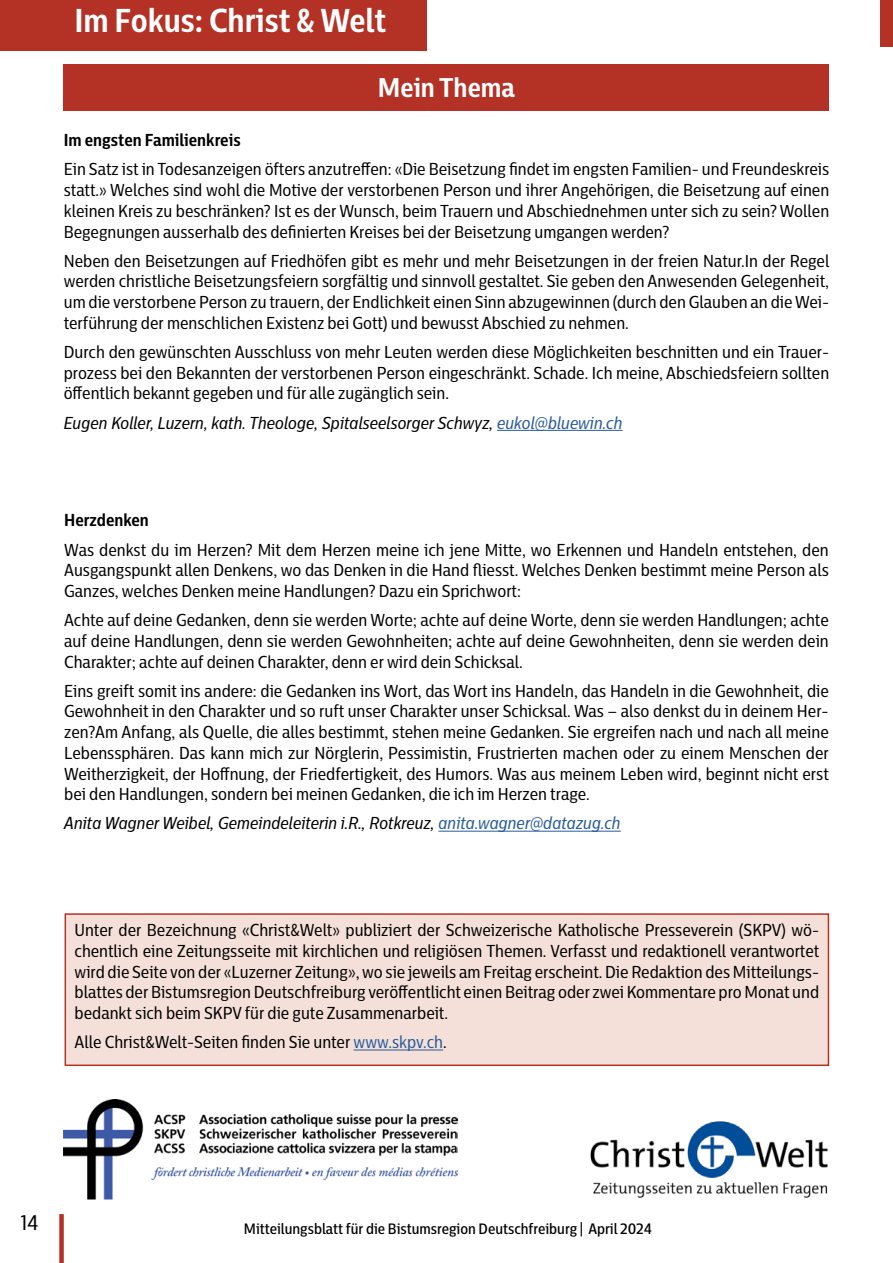
<style>
.page{position:relative;width:893px;height:1263px;background:#fff}
.page>*{position:absolute;margin:0;border:0;box-sizing:border-box;transform-origin:0 0}
.t1{font:700 33px "Centrale Sans Cnd";color:#fff}
.t2{font:700 27px "Centrale Sans Cnd";color:#fff}
.t3{font:21px "Centrale Sans Cnd";color:#000}
.t4{font:17.25px/20.7px "Centrale Sans Cnd";color:#000;text-align:justify}
.t5{font:italic 17.25px "Centrale Sans Cnd";color:#000}
.t6{font:700 17.25px "Centrale Sans Cnd";color:#000}
.t7{font:500 15px "Centrale Sans Cnd";color:#000}
.s1{color:#275b9b}
</style>
<div class="page">
<div style="left:880px;top:0;width:13px;height:47px;background:#b43125"></div>
<div style="left:59px;top:1214px;width:5px;height:49px;background:#b43125"></div>
<div style="left:0;top:0;width:427px;height:51px;background:#b43125"></div>
<img style="left:64px;top:1100px;width:393px;height:99px">
<img style="left:590px;top:1121px;width:238px;height:77px">
<div style="left:65px;top:914px;width:763px;height:151px;background:#f4e0d8"></div>
<hr style="left:354px;top:1049px;width:89px;height:1px;background:#275b9b">
<div style="left:65px;top:913px;width:764px;height:153px;border:2px solid #b43125"></div>
<div style="left:64px;top:64px;width:765px;height:47px;background:#b43125"></div>
<hr style="left:497px;top:430px;width:126px;height:1px;background:#275b9b">
<hr style="left:438px;top:831px;width:183px;height:1px;background:#275b9b">
<h1 class="t1" style="left:74px;top:-1px;width:313px">Im Fokus: Christ &amp; Welt</h1>
<h2 class="t2" style="left:378px;top:70px;width:139px">Mein Thema</h2>
<p class="t6" style="left:64px;top:129px;width:178px">Im engsten Familienkreis</p>
<p class="t4" style="left:64px;top:159px;width:767px">Ein Satz ist in Todesanzeigen öfters anzutreffen: «Die Beisetzung findet im engsten Familien- und Freundeskreis statt.» Welches sind wohl die Motive der verstorbenen Person und ihrer Angehörigen, die Beisetzung auf einen kleinen Kreis zu beschränken? Ist es der Wunsch, beim Trauern und Abschiednehmen unter sich zu sein? Wollen Begegnungen ausserhalb des definierten Kreises bei der Beisetzung umgangen werden?</p>
<p class="t4" style="left:64px;top:250px;width:767px">Neben den Beisetzungen auf Friedhöfen gibt es mehr und mehr Beisetzungen in der freien Natur.In der Regel werden christliche Beisetzungsfeiern sorgfältig und sinnvoll gestaltet. Sie geben den Anwesenden Gelegenheit, um die verstorbene Person zu trauern, der Endlichkeit einen Sinn abzugewinnen (durch den Glauben an die Wei&shy;terführung der menschlichen Existenz bei Gott) und bewusst Abschied zu nehmen.</p>
<p class="t4" style="left:64px;top:341px;width:767px">Durch den gewünschten Ausschluss von mehr Leuten werden diese Möglichkeiten beschnitten und ein Trauer&shy;prozess bei den Bekannten der verstorbenen Person eingeschränkt. Schade. Ich meine, Abschiedsfeiern sollten öffentlich bekannt gegeben und für alle zugänglich sein.</p>
<p class="t5" style="left:64px;top:412px;width:560px">Eugen Koller, Luzern, kath. Theologe, Spitalseelsorger Schwyz, <span class="s1">eukol@bluewin.ch</span></p>
<p class="t6" style="left:64px;top:509px;width:86px">Herzdenken</p>
<p class="t4" style="left:64px;top:539px;width:766px">Was denkst du im Herzen? Mit dem Herzen meine ich jene Mitte, wo Erkennen und Handeln entstehen, den Ausgangspunkt allen Denkens, wo das Denken in die Hand fliesst. Welches Denken bestimmt meine Person als Ganzes, welches Denken meine Handlungen? Dazu ein Sprichwort:</p>
<p class="t4" style="left:64px;top:609px;width:766px">Achte auf deine Gedanken, denn sie werden Worte; achte auf deine Worte, denn sie werden Handlungen; achte auf deine Handlungen, denn sie werden Gewohnheiten; achte auf deine Gewohnheiten, denn sie werden dein Charakter; achte auf deinen Charakter, denn er wird dein Schicksal.</p>
<p class="t4" style="left:64px;top:680px;width:766px">Eins greift somit ins andere: die Gedanken ins Wort, das Wort ins Handeln, das Handeln in die Gewohnheit, die Gewohnheit in den Charakter und so ruft unser Charakter unser Schicksal. Was – also denkst du in deinem Her&shy;zen?Am Anfang, als Quelle, die alles bestimmt, stehen meine Gedanken. Sie ergreifen nach und nach all meine Lebenssphären. Das kann mich zur Nörglerin, Pessimistin, Frustrierten machen oder zu einem Menschen der Weitherzigkeit, der Hoffnung, der Friedfertigkeit, des Humors. Was aus meinem Leben wird, beginnt nicht erst bei den Handlungen, sondern bei meinen Gedanken, die ich im Herzen trage.</p>
<p class="t5" style="left:64px;top:812px;width:558px">Anita Wagner Weibel, Gemeindeleiterin i.R., Rotkreuz, <span class="s1">anita.wagner@datazug.ch</span></p>
<p class="t4" style="left:75px;top:919px;width:746px">Unter der Bezeichnung «Christ&amp;Welt» publiziert der Schweizerische Katholische Presseverein (SKPV) wö&shy;chentlich eine Zeitungsseite mit kirchlichen und religiösen Themen. Verfasst und redaktionell verantwortet wird die Seite von der «Luzerner Zeitung», wo sie jeweils am Freitag erscheint. Die Redaktion des Mitteilungs&shy;blattes der Bistumsregion Deutschfreiburg veröffentlicht einen Beitrag oder zwei Kommentare pro Monat und bedankt sich beim SKPV für die gute Zusammenarbeit.</p>
<p class="t4" style="left:75px;top:1031px;width:374px">Alle Christ&amp;Welt-Seiten finden Sie unter <span class="s1">www.skpv.ch</span>.</p>
<p class="t3" style="left:21px;top:1209px;width:19px">14</p>
<p class="t7" style="left:244px;top:1219px;width:410px">Mitteilungsblatt für die Bistumsregion Deutschfreiburg | April 2024</p>
</div>
